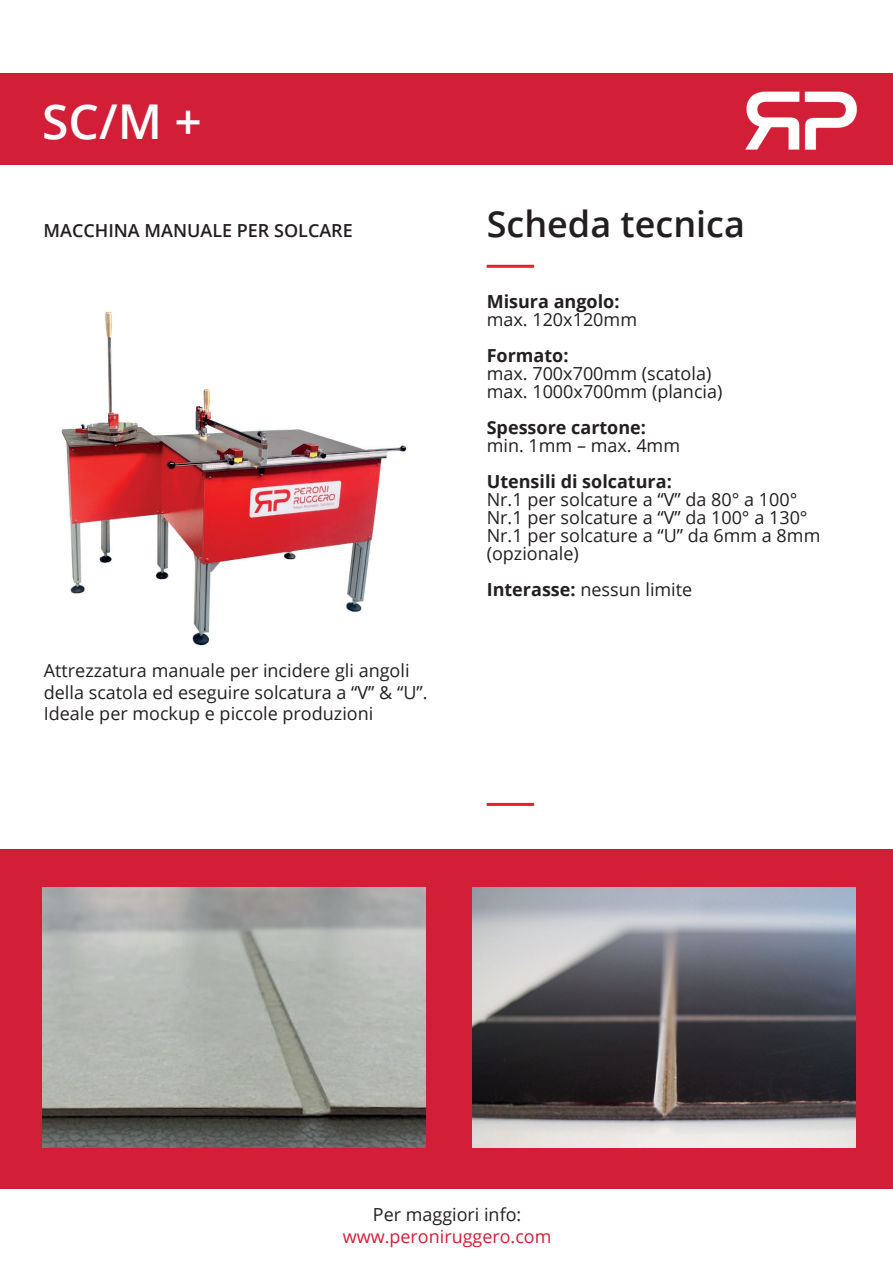
<style>
.page{position:relative;width:893px;height:1263px;background:#fff}
.page>*{position:absolute;margin:0;border:0;box-sizing:border-box;transform-origin:0 0}
.t1{font:600 48px "Open Sans";color:#fff}
.t2{font:600 36px "Open Sans";color:#231f20}
.t3{font:18px/18px "Open Sans";color:#231f20}
.t4{font:700 18px "Open Sans";color:#231f20}
.t5{font:600 18px "Open Sans";color:#231f20}
.t6{font:18px "Open Sans";color:#d21e37}
.s1{font-weight:700}
</style>
<div class="page">
<div style="left:0;top:74px;width:893px;height:91px;background:#d21e37"></div>
<div style="left:0;top:849px;width:893px;height:339px;background:#d21e37"></div>
<hr style="left:487px;top:265px;width:47px;height:3px;background:#ee1d23">
<hr style="left:487px;top:803px;width:47px;height:3px;background:#ee1d23">
<img style="left:473px;top:888px;width:382px;height:260px">
<img style="left:42px;top:888px;width:383px;height:259px">
<img style="left:61px;top:312px;width:346px;height:334px">
<img style="left:745px;top:91px;width:112px;height:59px">
<h1 class="t1" style="left:42px;top:88px;width:161px">SC/M +</h1>
<p class="t5" style="left:44px;top:218px;width:311px">MACCHINA MANUALE PER SOLCARE</p>
<p class="t3" style="left:44px;top:659px;width:385px;line-height:21.6px">Attrezzatura manuale per incidere gli angoli della scatola ed eseguire solcatura a “V” &amp; “U”.<br>Ideale per mockup e piccole produzioni</p>
<h2 class="t2" style="left:487px;top:199px;width:260px">Scheda tecnica</h2>
<p class="t4" style="left:487px;top:288px;width:134px">Misura angolo:</p>
<p class="t3" style="left:487px;top:310px;width:152px">max. 120x120mm</p>
<p class="t4" style="left:487px;top:342px;width:83px">Formato:</p>
<p class="t3" style="left:487px;top:364px;width:237px">max. 700x700mm (scatola) max. 1000x700mm (plancia)</p>
<p class="t4" style="left:487px;top:414px;width:161px">Spessore cartone:</p>
<p class="t3" style="left:487px;top:436px;width:195px">min. 1mm – max. 4mm</p>
<p class="t4" style="left:487px;top:468px;width:187px">Utensili di solcatura:</p>
<p class="t3" style="left:487px;top:490px;width:335px">Nr.1 per solcature a “V” da 80° a 100°<br>Nr.1 per solcature a “V” da 100° a 130°<br>Nr.1 per solcature a “U” da 6mm a 8mm (opzionale)</p>
<p class="t3" style="left:487px;top:580px;width:207px"><span class="s1">Interasse:</span> nessun limite</p>
<p class="t3" style="left:373px;top:1205px;width:150px">Per maggiori info:</p>
<p class="t6" style="left:343px;top:1224px;width:210px">www.peroniruggero.com</p>
</div>
